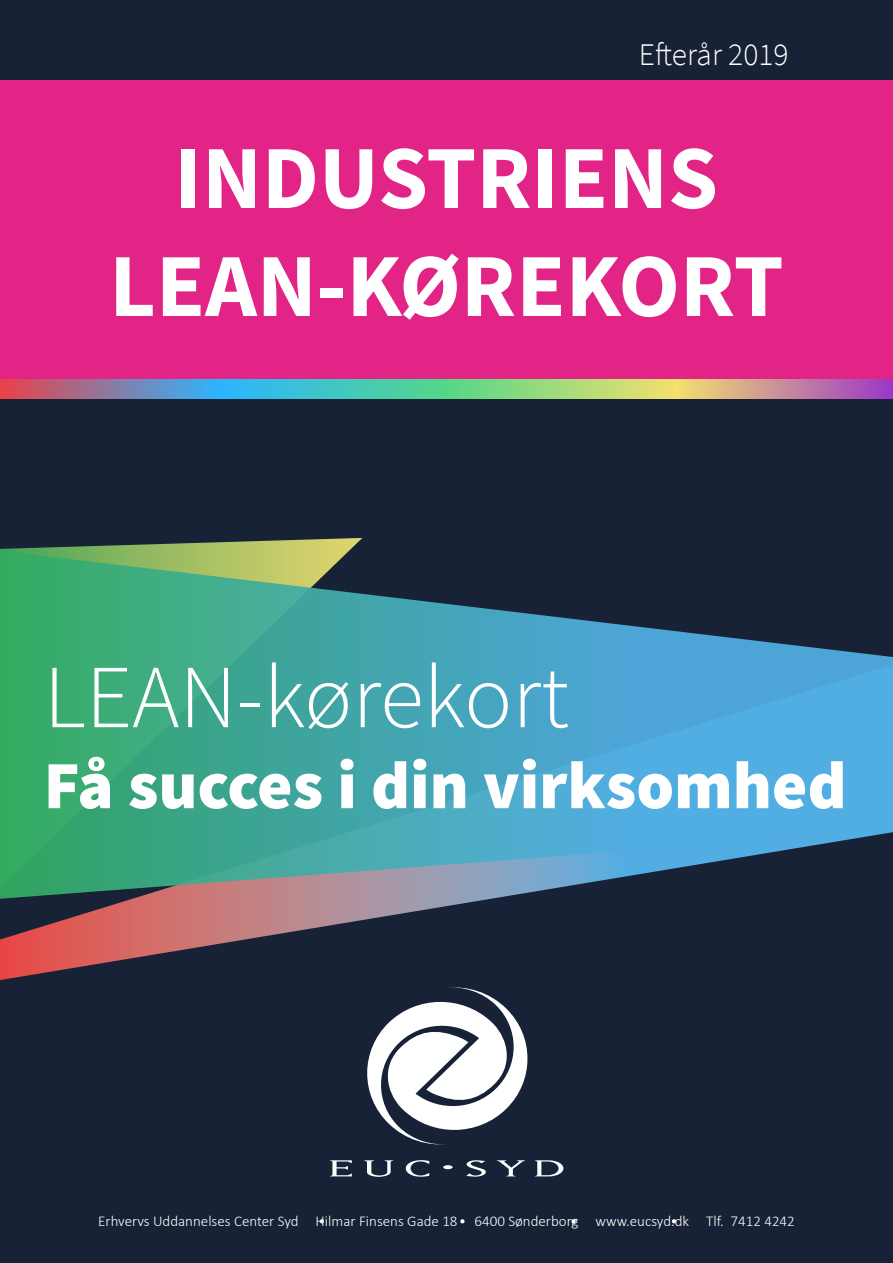
<style>
.page{position:relative;width:893px;height:1263px;background:#172236}
.page>*{position:absolute;margin:0;border:0;box-sizing:border-box;transform-origin:0 0}
.t1{font:700 90px/108px "Source Sans Pro";color:#fff;text-align:center}
.t2{font:300 90px "Source Sans Pro";color:#fff}
.t3{font:900 67.5px "Source Sans Pro";color:#fff}
.t4{font:300 31.5px "Source Sans Pro";color:#fff}
.t5{font:300 15px "Calibri";color:#fff}
</style>
<div class="page">
<svg style="left:0;top:900px;width:893px;height:80px"></svg>
<svg style="left:0;top:538px;width:362px;height:11px"></svg>
<svg style="left:0;top:549px;width:893px;height:351px"></svg>
<div style="left:0;top:81px;width:893px;height:308px;background:#e22486"></div>
<svg style="left:360px;top:985px;width:175px;height:161px"></svg>
<svg style="left:330px;top:1160px;width:22px;height:16px"></svg>
<svg style="left:364px;top:1160px;width:30px;height:17px"></svg>
<svg style="left:406px;top:1160px;width:23px;height:17px"></svg>
<svg style="left:443px;top:1165px;width:10px;height:4px"></svg>
<svg style="left:466px;top:1160px;width:20px;height:17px"></svg>
<svg style="left:496px;top:1160px;width:30px;height:16px"></svg>
<svg style="left:534px;top:1160px;width:29px;height:16px"></svg>
<svg style="left:320px;top:1219px;width:4px;height:4px"></svg>
<svg style="left:460px;top:1219px;width:5px;height:4px"></svg>
<svg style="left:571px;top:1219px;width:5px;height:4px"></svg>
<svg style="left:672px;top:1219px;width:4px;height:4px"></svg>
<svg style="left:0;top:380px;width:893px;height:18px"></svg>
<h3 class="t4" style="left:639px;top:35px;width:151px">Efterår 2019</h3>
<h1 class="t1" style="left:109px;top:127px;width:676px">INDUSTRIENS<br>LEAN-KØREKORT</h1>
<h1 class="t2" style="left:44px;top:643px;width:527px">LEAN-kørekort</h1>
<h2 class="t3" style="left:44px;top:742px;width:804px">Få succes i din virksomhed</h2>
<p class="t5" style="left:98px;top:1212px;width:698px">Erhvervs Uddannelses Center Syd Hilmar Finsens Gade 18 6400 Sønderborg www.eucsyd.dk Tlf. 7412 4242</p>
</div>
